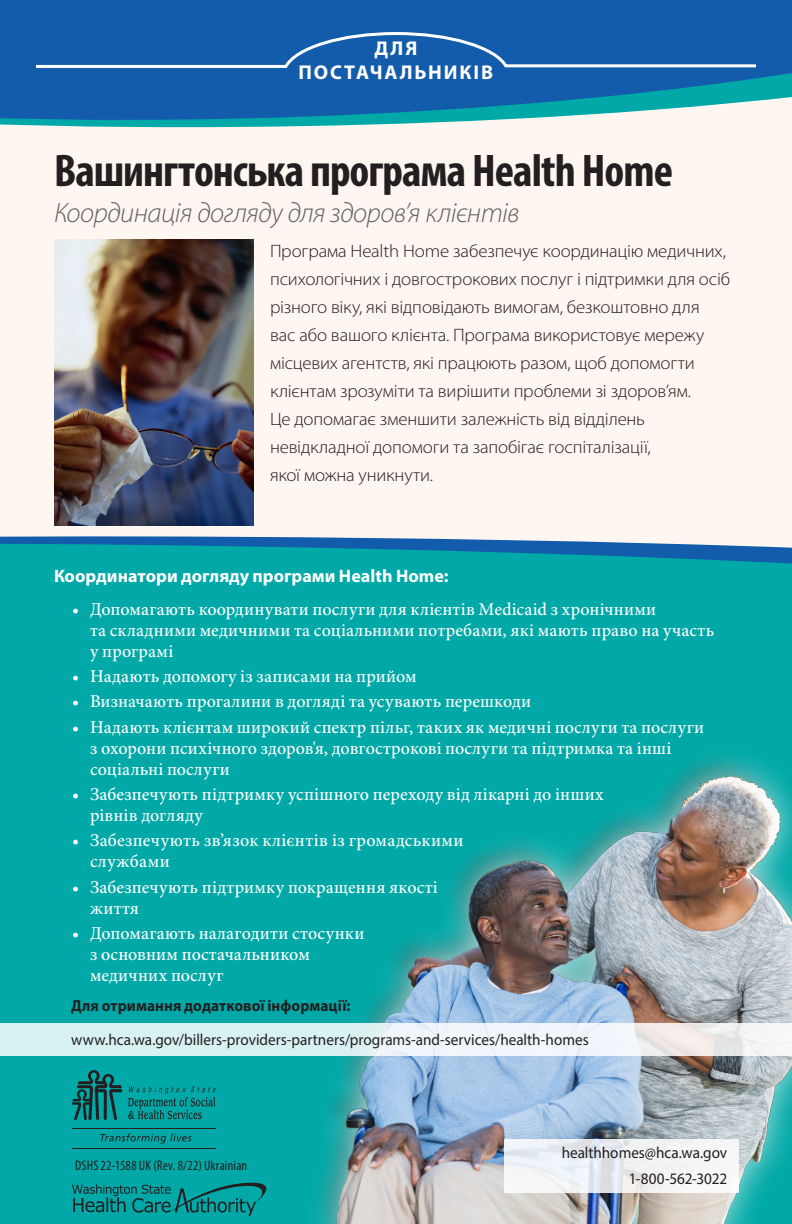
<style>
.page{position:relative;width:792px;height:1224px;background:#fff}
.page>*{position:absolute;margin:0;border:0;box-sizing:border-box;transform-origin:0 0}
.t1{font:700 condensed 46px "Myriad Pro";letter-spacing:-.02em;color:#231f20}
.t2{font:italic 300 28px "Myriad Pro";letter-spacing:-.02em;color:#636366}
.t3{font:700 20px/24px "Myriad Pro";letter-spacing:.09em;color:#fff;text-align:center}
.t4{font:500 18px/21px "Minion Pro";letter-spacing:.01em;color:#fff}
.t5{font:300 18px/28px "Myriad Pro";letter-spacing:-.01em;color:#231f20;scale:1.05 1}
.t6{font:700 18px "Myriad Pro";color:#fff}
.t7{font:16px "Myriad Pro";color:#231f20;scale:.95 1}
.t8{font:700 16px "Myriad Pro";letter-spacing:.005em;color:#231f20;scale:.95 1}
.t9{font:condensed 14px "Myriad Pro";letter-spacing:.015em;color:#231f20}
</style>
<div class="page">
<div style="left:0;top:63px;width:792px;height:666px;background:#fef7f1"></div>
<svg style="left:0;top:0;width:792px;height:128px;background:#2674b0"></svg>
<svg style="left:0;top:536px;width:675px;height:8px;fill:#135cab"></svg>
<div style="left:0;top:544px;width:792px;height:680px;background:#00a9a7"></div>
<svg style="left:33px;top:31px;width:726px;height:38px;background:#2569b1"></svg>
<img style="left:54px;top:239px;width:199px;height:287px">
<div style="left:305px;top:744px;width:487px;height:480px;background:#fff;opacity:.75"></div>
<img style="left:332px;top:765px;width:460px;height:459px">
<svg style="left:0;top:1024px;width:792px;height:32px"></svg>
<svg style="left:72px;top:1182px;width:208px;height:34px;background:#068d8c"></svg>
<svg style="left:128px;top:1086px;width:88px;height:33px;background:#068f8e"></svg>
<svg style="left:72px;top:1070px;width:50px;height:50px;background:#0d7372"></svg>
<svg style="left:100px;top:1133px;width:92px;height:11px"></svg>
<hr style="left:73px;top:1128px;width:143px;height:1px;background:#231f20">
<hr style="left:73px;top:1149px;width:143px;height:1px;background:#231f20">
<svg style="left:504px;top:1140px;width:235px;height:53px;fill:#f1f3f5"></svg>
<p class="t3" style="left:299px;top:37px;width:196px">ДЛЯ<br>ПОСТАЧАЛЬНИКІВ</p>
<p class="t1" style="left:54px;top:141px;width:621px">Вашингтонська програма Health Home</p>
<p class="t2" style="left:54px;top:198px;width:467px">Координація догляду для здоров’я клієнтів</p>
<p class="t5" style="left:270px;top:237px;width:440px">Програма Health Home забезпечує координацію медичних, психологічних і довгострокових послуг і підтримки для осіб різного віку, які відповідають вимогам, безкоштовно для<br>вас або вашого клієнта. Програма використовує мережу місцевих агентств, які працюють разом, щоб допомогти клієнтам зрозуміти та вирішити проблеми зі здоров’ям.<br>Це допомагає зменшити залежність від відділень невідкладної допомоги та запобігає госпіталізації,<br>якої можна уникнути.</p>
<p class="t6" style="left:54px;top:565px;width:396px">Координатори догляду програми Health Home:</p>
<p class="t4" style="left:90px;top:599px;width:626px;text-indent:-18px">• Допомагають координувати послуги для клієнтів Medicaid з хронічними<br>та складними медичними та соціальними потребами, які мають право на участь у програмі</p>
<p class="t4" style="left:72px;top:667px;width:346px">• Надають допомогу із записами на прийом</p>
<p class="t4" style="left:72px;top:692px;width:461px">• Визначають прогалини в догляді та усувають перешкоди</p>
<p class="t4" style="left:90px;top:717px;width:616px;text-indent:-18px">• Надають клієнтам широкий спектр пільг, таких як медичні послуги та послуги з охорони психічного здоров'я, довгострокові послуги та підтримка та інші соціальні послуги</p>
<p class="t4" style="left:90px;top:785px;width:515px;text-indent:-18px">• Забезпечують підтримку успішного переходу від лікарні до інших рівнів догляду</p>
<p class="t4" style="left:90px;top:831px;width:375px;text-indent:-18px">• Забезпечують зв’язок клієнтів із громадськими службами</p>
<p class="t4" style="left:90px;top:877px;width:349px;text-indent:-18px">• Забезпечують підтримку покращення якості життя</p>
<p class="t4" style="left:90px;top:924px;width:276px;text-indent:-18px">• Допомагають налагодити стосунки з основним постачальником медичних послуг</p>
<p class="t8" style="left:71px;top:997px;width:295px">Для отримання додаткової інформації:</p>
<p class="t7" style="left:71px;top:1029px;width:546px">www.hca.wa.gov/billers-providers-partners/programs-and-services/health-homes</p>
<p class="t9" style="left:75px;top:1157px;width:174px">DSHS 22-1588 UK (Rev. 8/22) Ukrainian</p>
<p class="t7" style="left:562px;top:1142px;width:176px">healthhomes@hca.wa.gov</p>
<p class="t7" style="left:629px;top:1168px;width:105px">1-800-562-3022</p>
</div>
